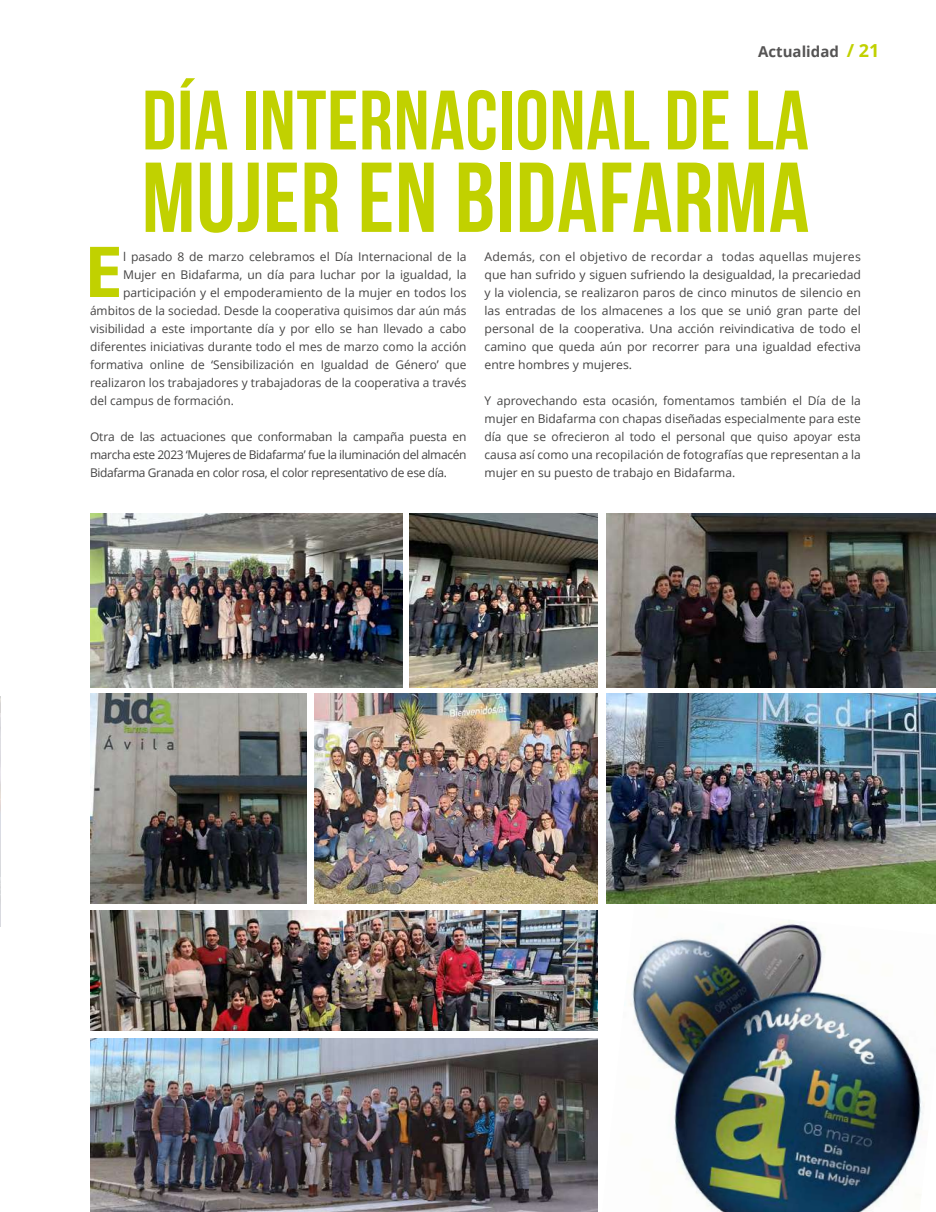
<style>
.page{position:relative;width:936px;height:1212px;background:#fff}
.page>*{position:absolute;margin:0;border:0;box-sizing:border-box;transform-origin:0 0}
.t1{font:700 99px "Bebas Neue";letter-spacing:.01em;color:#c1d100}
.t2{font:700 84px "Bebas Neue";letter-spacing:.01em;color:#c1d100}
.t3{font:700 70.2px "Open Sans";color:#c1d100}
.t4{font:700 15px "Open Sans";color:#555454}
.t5{font:12px/18px "Open Sans";color:#454444;text-align:justify}
.s1{font-size:18px;color:#c1d100}
</style>
<div class="page">
<img style="left:606px;top:903px;width:318px;height:309px">
<img style="left:90px;top:513px;width:312px;height:174px">
<img style="left:90px;top:693px;width:216px;height:211px">
<img style="left:607px;top:513px;width:328px;height:174px">
<img style="left:410px;top:513px;width:188px;height:174px">
<img style="left:90px;top:1039px;width:508px;height:173px">
<img style="left:607px;top:693px;width:328px;height:211px">
<img style="left:315px;top:693px;width:283px;height:211px">
<img style="left:90px;top:911px;width:508px;height:119px">
<svg style="left:0;top:696px;width:1px;height:231px"></svg>
<p class="t4" style="left:758px;top:41px;width:123px">Actualidad <span class="s1">/ 21</span></p>
<h2 class="t2" style="left:142px;top:74px;width:668px">DÍA INTERNACIONAL DE LA</h2>
<h1 class="t1" style="left:142px;top:143px;width:669px">MUJER EN BIDAFARMA</h1>
<h3 class="t3" style="left:84px;top:222px;width:41px">E</h3>
<p class="t5" style="left:123px;top:247px;width:345px">l pasado 8 de marzo celebramos el Día Internacional de la</p>
<p class="t5" style="left:123px;top:265px;width:345px">Mujer en Bidafarma, un día para luchar por la igualdad, la</p>
<p class="t5" style="left:123px;top:283px;width:345px">participación y el empoderamiento de la mujer en todos los</p>
<p class="t5" style="left:90px;top:301px;width:378px">ámbitos de la sociedad. Desde la cooperativa quisimos dar aún más</p>
<p class="t5" style="left:90px;top:319px;width:378px">visibilidad a este importante día y por ello se han llevado a cabo</p>
<p class="t5" style="left:90px;top:337px;width:378px">diferentes iniciativas durante todo el mes de marzo como la acción</p>
<p class="t5" style="left:90px;top:355px;width:378px">formativa online de ‘Sensibilización en Igualdad de Género’ que</p>
<p class="t5" style="left:90px;top:373px;width:378px">realizaron los trabajadores y trabajadoras de la cooperativa a través</p>
<p class="t5" style="left:90px;top:391px;width:145px">del campus de formación.</p>
<p class="t5" style="left:90px;top:427px;width:378px">Otra de las actuaciones que conformaban la campaña puesta en marcha este 2023 ‘Mujeres de Bidafarma’ fue la iluminación del almacén Bidafarma Granada en color rosa, el color representativo de ese día.</p>
<p class="t5" style="left:484px;top:247px;width:378px">Además, con el objetivo de recordar a todas aquellas mujeres que han sufrido y siguen sufriendo la desigualdad, la precariedad y la violencia, se realizaron paros de cinco minutos de silencio en las entradas de los almacenes a los que se unió gran parte del personal de la cooperativa. Una acción reivindicativa de todo el camino que queda aún por recorrer para una igualdad efectiva entre hombres y mujeres.</p>
<p class="t5" style="left:484px;top:391px;width:378px">Y aprovechando esta ocasión, fomentamos también el Día de la mujer en Bidafarma con chapas diseñadas especialmente para este día que se ofrecieron al todo el personal que quiso apoyar esta causa así como una recopilación de fotografías que representan a la mujer en su puesto de trabajo en Bidafarma.</p>
</div>
